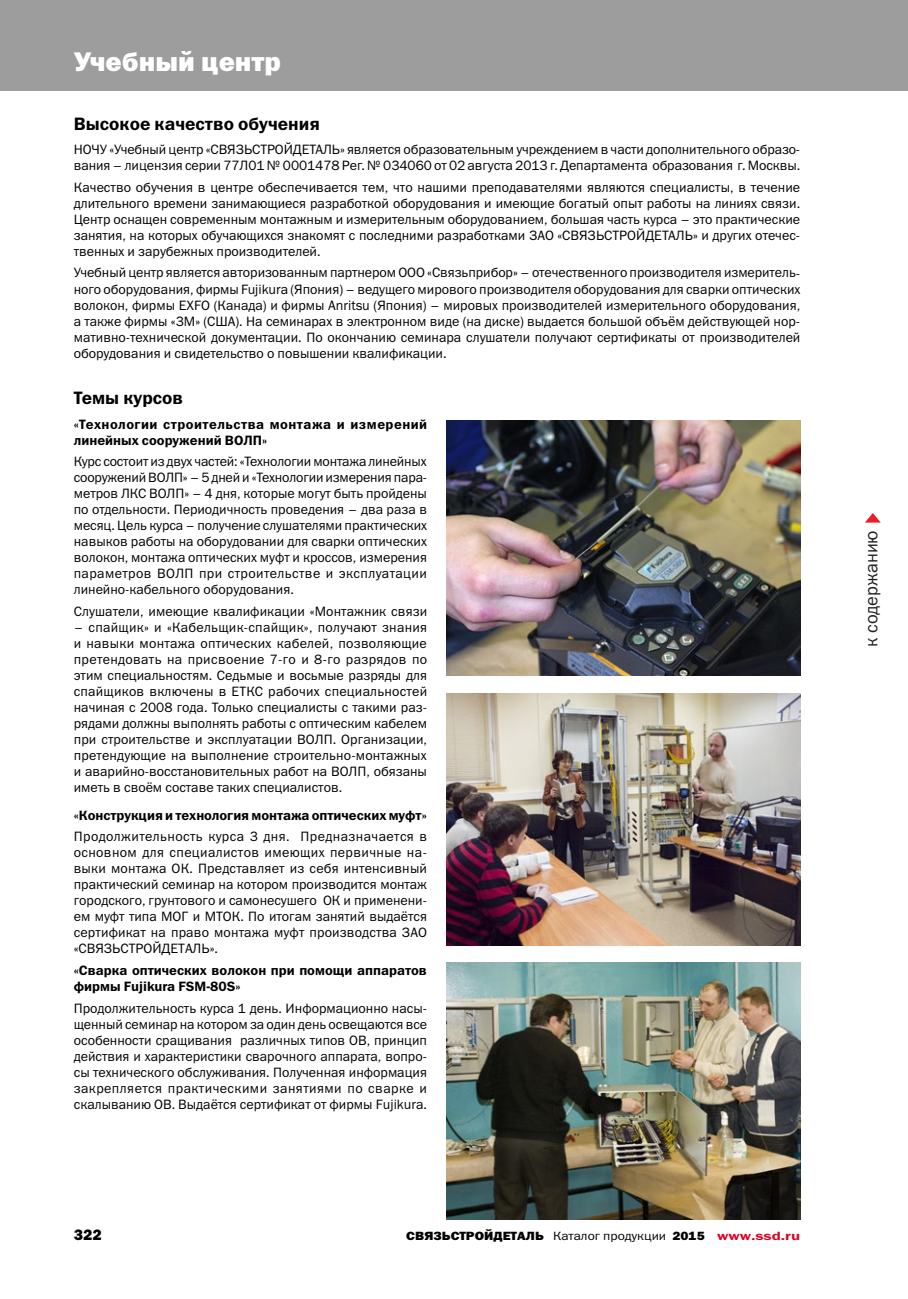
<style>
.page{position:relative;width:908px;height:1299px;background:#fff}
.page>*{position:absolute;margin:0;border:0;box-sizing:border-box;transform-origin:0 0}
.t1{font:27.2px "Franklin Gothic Heavy C";color:#fff}
.t2{font:18px "Franklin Gothic Demi C";color:#000}
.t3{font:18px "Franklin Gothic Book C";color:#231f20}
.t4{font:15.2px "Franklin Gothic Heavy C";color:#000}
.t5{font:13.6px/16px "Franklin Gothic Book C";color:#000;text-align:justify}
.t6{font:13.6px/16px "Franklin Gothic Demi C";color:#000}
.t7{font:13.6px/16px "Franklin Gothic Demi C";letter-spacing:.035em;color:#000}
.t8{font:12px "Franklin Gothic Heavy C";color:#000;scale:1.1 1}
.s1{font-family:"Franklin Gothic Book C"}
.s2{font-family:"Franklin Gothic Demi C";color:#df0023}
</style>
<div class="page">
<img style="left:446px;top:420px;width:353px;height:255px">
<div style="left:0;top:0;width:907px;height:91px;background:#9d9d9d"></div>
<img style="left:446px;top:962px;width:353px;height:257px">
<img style="left:446px;top:693px;width:353px;height:252px">
<svg style="left:865px;top:513px;width:15px;height:9px"></svg>
<h1 class="t1" style="left:74px;top:47px;width:209px">Учебный центр</h1>
<h2 class="t2" style="left:74px;top:113px;width:247px">Высокое качество обучения</h2>
<p class="t5" style="left:74px;top:141px;width:727px">НОЧУ «Учебный центр «СВЯЗЬСТРОЙДЕТАЛЬ» является образовательным учреждением в части дополнительного образо&shy;вания – лицензия серии 77Л01 № 0001478 Рег. № 034060 от 02 августа 2013 г. Департамента образования г. Москвы.</p>
<p class="t5" style="left:74px;top:179px;width:727px">Качество обучения в центре обеспечивается тем, что нашими преподавателями являются специалисты, в течение длительного времени занимающиеся разработкой оборудования и имеющие богатый опыт работы на линиях связи.<br>Центр оснащен современным монтажным и измерительным оборудованием, большая часть курса – это практические занятия, на которых обучающихся знакомят с последними разработками ЗАО «СВЯЗЬСТРОЙДЕТАЛЬ» и других отечес&shy;твенных и зарубежных производителей.</p>
<p class="t5" style="left:74px;top:265px;width:727px">Учебный центр является авторизованным партнером ООО «Связьприбор» – отечественного производителя измеритель&shy;ного оборудования, фирмы Fujikura (Япония) – ведущего мирового производителя оборудования для сварки оптических волокон, фирмы EXFO (Канада) и фирмы Anritsu (Япония) – мировых производителей измерительного оборудования, а также фирмы «3М» (США). На семинарах в электронном виде (на диске) выдается большой объём действующей нор&shy;мативно-технической документации. По окончанию семинара слушатели получают сертификаты от производителей оборудования и свидетельство о повышении квалификации.</p>
<h2 class="t2" style="left:74px;top:388px;width:111px">Темы курсов</h2>
<p class="t7" style="left:74px;top:416px;width:355px">«Технологии строительства монтажа и измерений линейных сооружений ВОЛП»</p>
<p class="t5" style="left:74px;top:453px;width:354px">Курс состоит из двух частей: «Технологии монтажа линейных сооружений ВОЛП» – 5 дней и «Технологии измерения пара&shy;метров ЛКС ВОЛП» – 4 дня, которые могут быть пройдены по отдельности. Периодичность проведения – два раза в месяц. Цель курса – получение слушателями практических навыков работы на оборудовании для сварки оптических волокон, монтажа оптических муфт и кроссов, измерения параметров ВОЛП при строительстве и эксплуатации линейно-кабельного оборудования.</p>
<p class="t5" style="left:74px;top:603px;width:355px">Слушатели, имеющие квалификации «Монтажник связи</p>
<p class="t5" style="left:74px;top:619px;width:355px">– спайщик» и «Кабельщик-спайщик», получают знания и навыки монтажа оптических кабелей, позволяющие претендовать на присвоение 7-го и 8-го разрядов по этим специальностям. Седьмые и восьмые разряды для спайщиков включены в ЕТКС рабочих специальностей начиная с 2008 года. Только специалисты с такими раз&shy;рядами должны выполнять работы с оптическим кабелем при строительстве и эксплуатации ВОЛП. Организации, претендующие на выполнение строительно-монтажных и аварийно-восстановительных работ на ВОЛП, обязаны иметь в своём составе таких специалистов.</p>
<p class="t6" style="left:74px;top:806px;width:354px">«Конструкция и технология монтажа оптических муфт»</p>
<p class="t5" style="left:74px;top:828px;width:355px">Продолжительность курса 3 дня. Предназначается в основном для специалистов имеющих первичные на&shy;выки монтажа ОК. Представляет из себя интенсивный практический семинар на котором производится монтаж городского, грунтового и самонесушего ОК и применени&shy;ем муфт типа МОГ и МТОК. По итогам занятий выдаётся сертификат на право монтажа муфт производства ЗАО «СВЯЗЬСТРОЙДЕТАЛЬ».</p>
<p class="t6" style="left:74px;top:962px;width:354px">«Сварка оптических волокон при помощи аппаратов фирмы Fujikura FSM-80S»</p>
<p class="t5" style="left:74px;top:999px;width:354px">Продолжительность курса 1 день. Информационно насы&shy;щенный семинар на котором за один день освещаются все особенности сращивания различных типов ОВ, принцип действия и характеристики сварочного аппарата, вопро&shy;сы технического обслуживания. Полученная информация закрепляется практическими занятиями по сварке и скалыванию ОВ. Выдаётся сертификат от фирмы Fujikura.</p>
<p class="t4" style="left:74px;top:1225px;width:29px">322</p>
<p class="t8" style="left:406px;top:1228px;width:359px">СВЯЗЬСТРОЙДЕТАЛЬ <span class="s1">Каталог продукции</span> 2015 <span class="s2">www.ssd.ru</span></p>
<h2 class="t3" style="left:860px;top:646px;width:118px;rotate:-90deg">к содержанию</h2>
</div>
